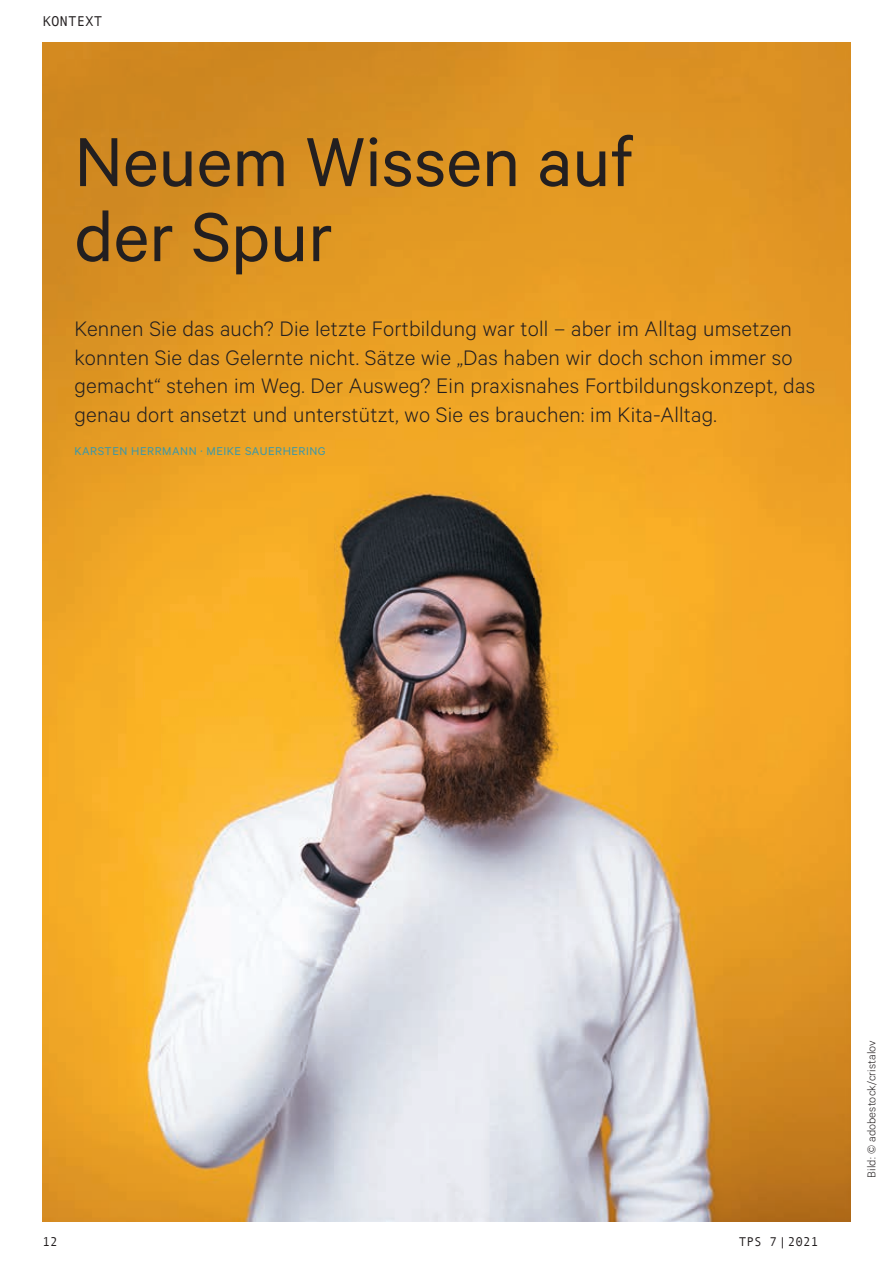
<style>
.page{position:relative;width:893px;height:1263px;background:#fff}
.page>*{position:absolute;margin:0;border:0;box-sizing:border-box;transform-origin:0 0}
.t1{font:78px/75px "Calibre";color:#231f20}
.t2{font:300 23.7px/28.5px "Calibre";letter-spacing:.01em;color:#231f20}
.t3{font:14.25px "Andale Mono";color:#231f20}
.t4{font:12.75px "Calibre";letter-spacing:.04em;color:#3a98a9}
.t5{font:300 12.75px "Calibre";letter-spacing:.01em;color:#231f20}
.t6{font:12.75px "Andale Mono";color:#231f20}
</style>
<div class="page">
<img style="left:43px;top:42px;width:807px;height:1179px">
<p class="t3" style="left:43px;top:12px;width:61px">KONTEXT</p>
<h1 class="t1" style="left:74px;top:122px;width:560px">Neuem Wissen auf der Spur</h1>
<p class="t2" style="left:74px;top:314px;width:742px">Kennen Sie das auch? Die letzte Fortbildung war toll – aber im Alltag umsetzen konnten Sie das Gelernte nicht. Sätze wie „Das haben wir doch schon immer so gemacht“ stehen im Weg. Der Ausweg? Ein praxisnahes Fortbildungskonzept, das genau dort ansetzt und unterstützt, wo Sie es brauchen: im Kita-Alltag.</p>
<p class="t4" style="left:74px;top:443px;width:253px">KARSTEN HERRMANN · MEIKE SAUERHERING</p>
<p class="t6" style="left:43px;top:1233px;width:17px">12</p>
<p class="t6" style="left:739px;top:1233px;width:81px">TPS 7|2021</p>
<p class="t5" style="left:864px;top:1177px;width:139px;rotate:-90deg">Bild: © adobestock/cristalov</p>
</div>
